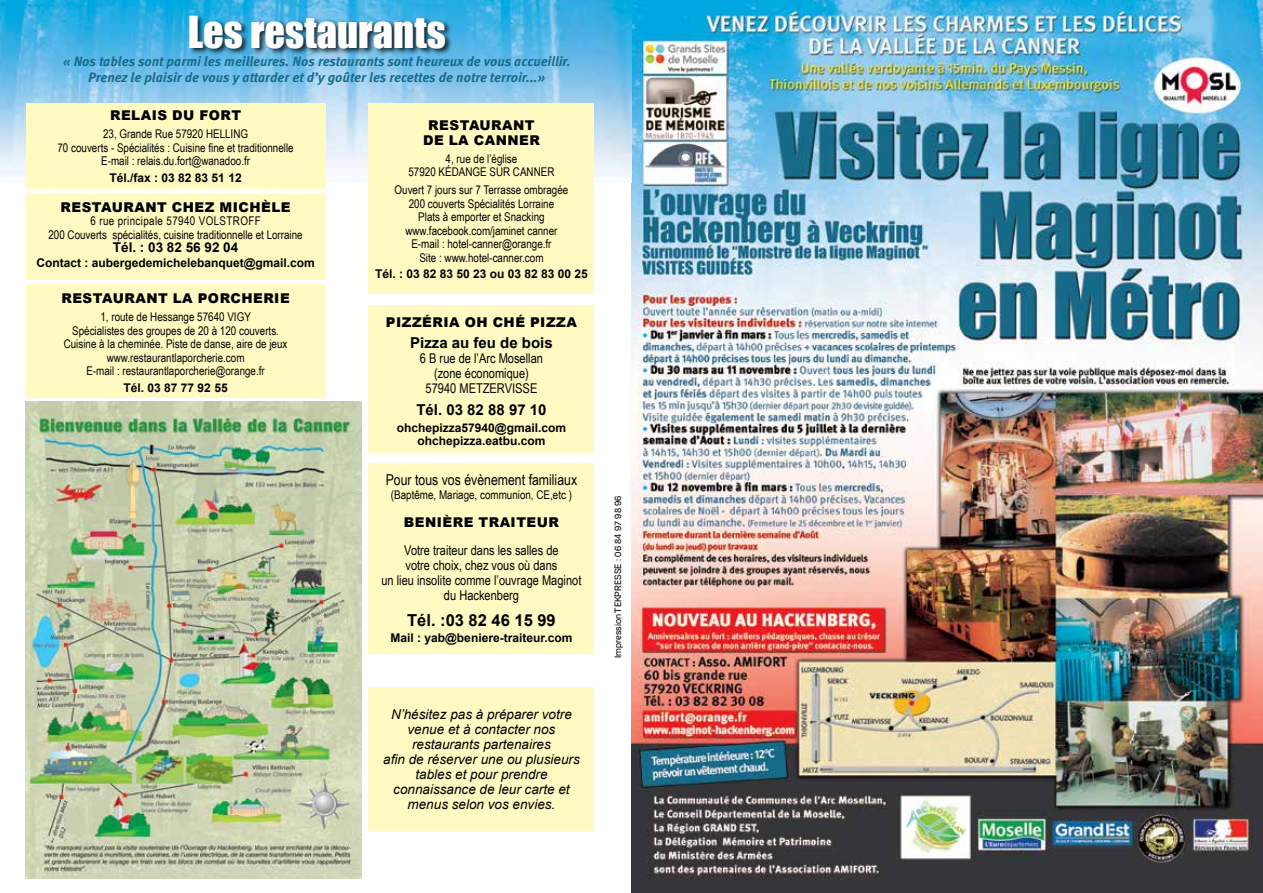
<style>
.page{position:relative;width:1263px;height:893px;background:#fff}
.page>*{position:absolute;margin:0;border:0;box-sizing:border-box;transform-origin:0 0}
.t1{font:40.5px "Impact";color:#fff}
.t2{font:700 16.5px "Arial";color:#000}
.t3{font:700 15px "Arial";color:#000}
.t4{font:15px "Arial Narrow";color:#000}
.t5{font:italic 13.5px/15px "Arial";color:#000;text-align:center}
.t6{font:13.5px/15px "Arial Narrow";color:#000;text-align:center}
.t7{font:italic 700 13.5px/16.2px "Infiniti Meta Pro";color:#186b8b;text-align:center}
.t8{font:900 13.5px/15px "Arial";letter-spacing:.035em;color:#000;text-align:center}
.t9{font:700 13.5px "Arial";color:#000}
.t10{font:12px/13.5px "Arial Narrow";color:#000;text-align:center}
.t11{font:700 12px/13.5px "Arial";color:#000;text-align:center}
.t12{font:9px "SFR";color:#000}
</style>
<div class="page">
<img style="left:631px;top:0;width:632px;height:893px">
<img style="left:0;top:0;width:631px;height:182px">
<div style="left:188px;top:14px;width:264px;height:41px;background:#000;opacity:.75"></div>
<div style="left:26px;top:284px;width:299px;height:114px;background:#fffac2"></div>
<div style="left:369px;top:463px;width:225px;height:191px;background:#fffac2"></div>
<div style="left:369px;top:103px;width:225px;height:191px;background:#fffac2"></div>
<div style="left:369px;top:305px;width:225px;height:148px;background:#fffac2"></div>
<div style="left:26px;top:103px;width:299px;height:86px;background:#fffac2"></div>
<div style="left:26px;top:195px;width:299px;height:85px;background:#fffac2"></div>
<div style="left:369px;top:687px;width:225px;height:144px;background:#fffac2"></div>
<img style="left:26px;top:402px;width:335px;height:476px">
<h1 class="t1" style="left:188px;top:0;width:259px">Les restaurants</h1>
<p class="t7" style="left:63px;top:53px;width:509px">« Nos tables sont parmi les meilleures. Nos restaurants sont heureux de vous accueillir.<br>Prenez le plaisir de vous y attarder et d’y goûter les recettes de notre terroir...»</p>
<p class="t8" style="left:110px;top:108px;width:133px">RELAIS DU FORT</p>
<p class="t10" style="left:57px;top:127px;width:238px">23, Grande Rue 57920 HELLING<br>70 couverts - Spécialités : Cuisine fine et traditionnelle<br>E-mail : relais.du.fort@wanadoo.fr</p>
<p class="t11" style="left:110px;top:171px;width:134px">Tél./fax : 03 82 83 51 12</p>
<p class="t8" style="left:61px;top:199px;width:232px">RESTAURANT CHEZ MICHÈLE</p>
<p class="t10" style="left:48px;top:214px;width:256px">6 rue principale 57940 VOLSTROFF<br>200 Couverts spécialités, cuisine traditionnelle et Lorraine</p>
<p class="t9" style="left:113px;top:238px;width:127px">Tél. : 03 82 56 92 04</p>
<p class="t11" style="left:36px;top:256px;width:280px">Contact : aubergedemichelebanquet@gmail.com</p>
<p class="t8" style="left:61px;top:291px;width:230px">RESTAURANT LA PORCHERIE</p>
<p class="t10" style="left:64px;top:310px;width:225px">1, route de Hessange 57640 VIGY<br>Spécialistes des groupes de 20 à 120 couverts.<br>Cuisine à la cheminée. Piste de danse, aire de jeux www.restaurantlaporcherie.com<br>E-mail : restaurantlaporcherie@orange.fr</p>
<p class="t11" style="left:124px;top:381px;width:106px">Tél. 03 87 77 92 55</p>
<p class="t8" style="left:423px;top:117px;width:118px">RESTAURANT<br>DE LA CANNER</p>
<p class="t10" style="left:408px;top:151px;width:148px">4, rue de l’église<br>57920 KÉDANGE SUR CANNER</p>
<p class="t10" style="left:395px;top:183px;width:175px">Ouvert 7 jours sur 7 Terrasse ombragée 200 couverts Spécialités Lorraine<br>Plats à emporter et Snacking www.facebook.com/jaminet canner E-mail : hotel-canner@orange.fr<br>Site : www.hotel-canner.com</p>
<p class="t11" style="left:375px;top:267px;width:214px">Tél. : 03 82 83 50 23 ou 03 82 83 00 25</p>
<p class="t8" style="left:386px;top:314px;width:193px">PIZZÉRIA OH CHÉ PIZZA</p>
<p class="t3" style="left:410px;top:332px;width:144px">Pizza au feu de bois</p>
<p class="t6" style="left:420px;top:350px;width:125px">6 B rue de l’Arc Mosellan (zone économique)<br>57940 METZERVISSE</p>
<p class="t3" style="left:416px;top:399px;width:132px">Tél. 03 82 88 97 10</p>
<p class="t11" style="left:397px;top:421px;width:171px">ohchepizza57940@gmail.com ohchepizza.eatbu.com</p>
<p class="t4" style="left:386px;top:469px;width:193px">Pour tous vos évènement familiaux</p>
<p class="t10" style="left:391px;top:487px;width:183px">(Baptême, Mariage, communion, CE,etc )</p>
<p class="t8" style="left:404px;top:515px;width:157px">BENIÈRE TRAITEUR</p>
<p class="t6" style="left:381px;top:542px;width:201px">Votre traiteur dans les salles de<br>votre choix, chez vous où dans<br>un lieu insolite comme l’ouvrage Maginot du Hackenberg</p>
<h2 class="t2" style="left:407px;top:608px;width:150px">Tél. :03 82 46 15 99</h2>
<p class="t11" style="left:391px;top:631px;width:183px">Mail : yab@beniere-traiteur.com</p>
<p class="t5" style="left:383px;top:707px;width:198px">N’hésitez pas à préparer votre venue et à contacter nos restaurants partenaires<br>afin de réserver une ou plusieurs tables et pour prendre connaissance de leur carte et menus selon vos envies.</p>
<p class="t12" style="left:612px;top:658px;width:164px;rotate:-90deg">Impression TEKPRESSE : 06 84 97 98 96</p>
</div>
